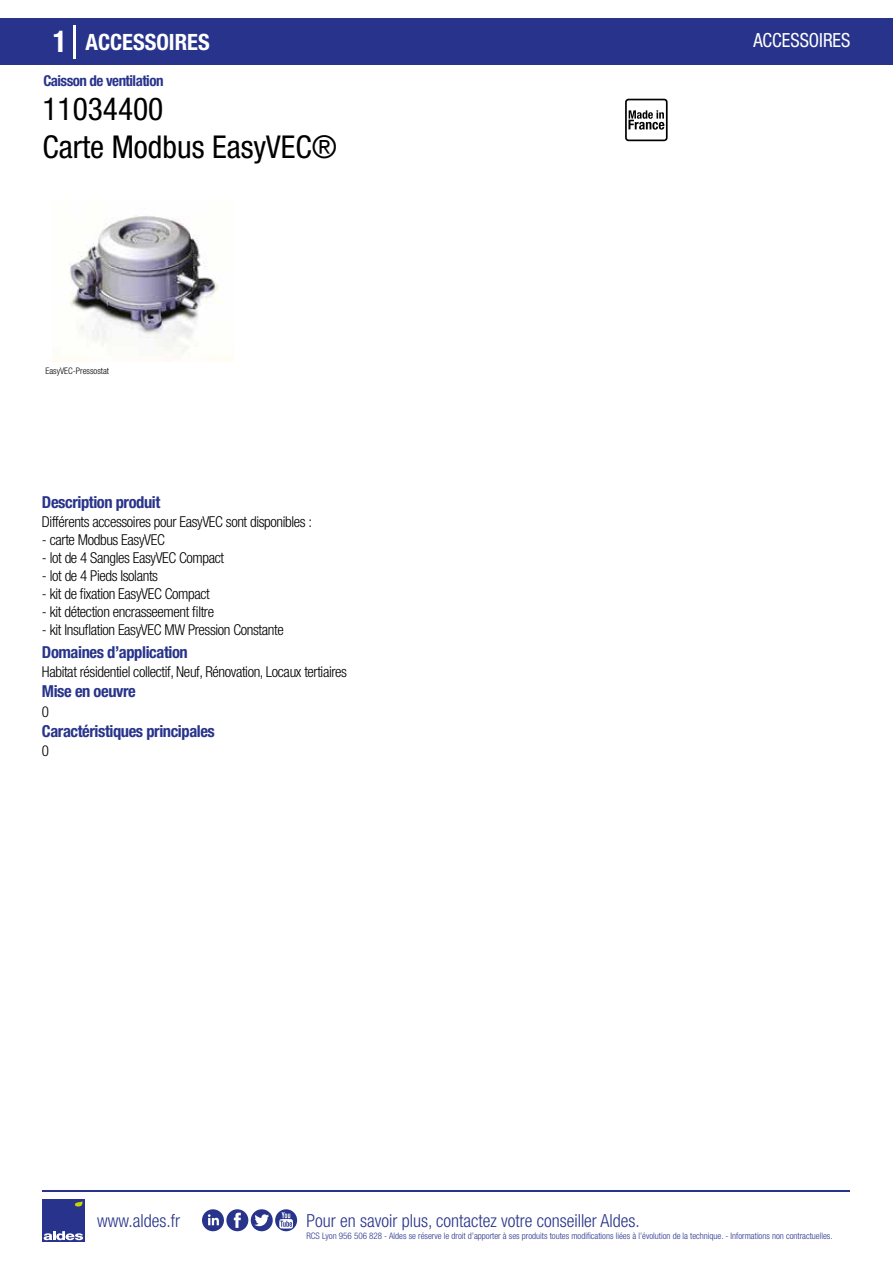
<style>
.page{position:relative;width:893px;height:1263px;background:#fff}
.page>*{position:absolute;margin:0;border:0;box-sizing:border-box;transform-origin:0 0}
.t1{font:condensed 31.5px/37.8px "Helvetica Neue LT Std";color:#000}
.t2{font:700 condensed 22.5px "Helvetica Neue LT Std";color:#fff}
.t3{font:condensed 19.5px "Helvetica Neue LT Std";color:#fff;scale:.95 1}
.t4{font:300 condensed 18px "Helvetica Neue";color:#28348b}
.t5{font:700 condensed 16.5px "Helvetica Neue LT Std";letter-spacing:-.025em;color:#28348b}
.t6{font:300 condensed 15px "Helvetica Neue LT Std";letter-spacing:-.025em;color:#000}
.t7{font:700 condensed 15px "Helvetica Neue LT Std";letter-spacing:-.035em;color:#28348b}
.t8{font:300 condensed 9px "Helvetica Neue";color:#28348b}
.t9{font:300 condensed 9px "Helvetica Neue";color:#000}
.s1{font-size:30px}
</style>
<div class="page">
<img style="left:52px;top:216px;width:182px;height:146px">
<div style="left:1px;top:18px;width:892px;height:46px;background:#28348b"></div>
<svg style="left:625px;top:99px;width:43px;height:42px"></svg>
<hr style="left:74px;top:25px;width:2px;height:33px;background:#fff">
<div style="left:42px;top:1199px;width:42px;height:43px;background:#28348b"></div>
<svg style="left:44px;top:1231px;width:39px;height:9px"></svg>
<svg style="left:75px;top:1201px;width:8px;height:5px"></svg>
<hr style="left:42px;top:1190px;width:808px;height:1px;background:#28348b">
<svg style="left:202px;top:1209px;width:95px;height:22px"></svg>
<h2 class="t2" style="left:53px;top:28px;width:158px"><span class="s1">1</span> ACCESSOIRES</h2>
<h3 class="t3" style="left:753px;top:29px;width:104px">ACCESSOIRES</h3>
<p class="t7" style="left:43px;top:71px;width:122px">Caisson de ventilation</p>
<h1 class="t1" style="left:42px;top:90px;width:296px">11034400<br>Carte Modbus EasyVEC®</h1>
<p class="t9" style="left:45px;top:365px;width:65px">EasyVEC-Pressostat</p>
<p class="t5" style="left:42px;top:492px;width:120px">Description produit</p>
<p class="t6" style="left:42px;top:513px;width:272px">Différents accessoires pour EasyVEC sont disponibles :</p>
<p class="t6" style="left:42px;top:531px;width:124px">- carte Modbus EasyVEC</p>
<p class="t6" style="left:42px;top:549px;width:184px">- lot de 4 Sangles EasyVEC Compact</p>
<p class="t6" style="left:42px;top:567px;width:118px">- lot de 4 Pieds Isolants</p>
<p class="t6" style="left:42px;top:585px;width:169px">- kit de fixation EasyVEC Compact</p>
<p class="t6" style="left:42px;top:603px;width:174px">- kit détection encrasseement filtre</p>
<p class="t6" style="left:42px;top:621px;width:243px">- kit Insuflation EasyVEC MW Pression Constante</p>
<p class="t6" style="left:42px;top:663px;width:307px">Habitat résidentiel collectif, Neuf, Rénovation, Locaux tertiaires</p>
<p class="t6" style="left:42px;top:703px;width:9px">0</p>
<p class="t5" style="left:42px;top:642px;width:147px">Domaines d’application</p>
<p class="t5" style="left:42px;top:681px;width:95px">Mise en oeuvre</p>
<p class="t5" style="left:42px;top:721px;width:174px">Caractéristiques principales</p>
<p class="t6" style="left:42px;top:742px;width:9px">0</p>
<p class="t4" style="left:97px;top:1211px;width:84px">www.aldes.fr</p>
<p class="t4" style="left:306px;top:1211px;width:335px">Pour en savoir plus, contactez votre conseiller Aldes.</p>
<p class="t8" style="left:306px;top:1230px;width:528px">RCS Lyon 956 506 828 - Aldes se réserve le droit d’apporter à ses produits toutes modifications liées à l’évolution de la technique. - Informations non contractuelles.</p>
</div>
